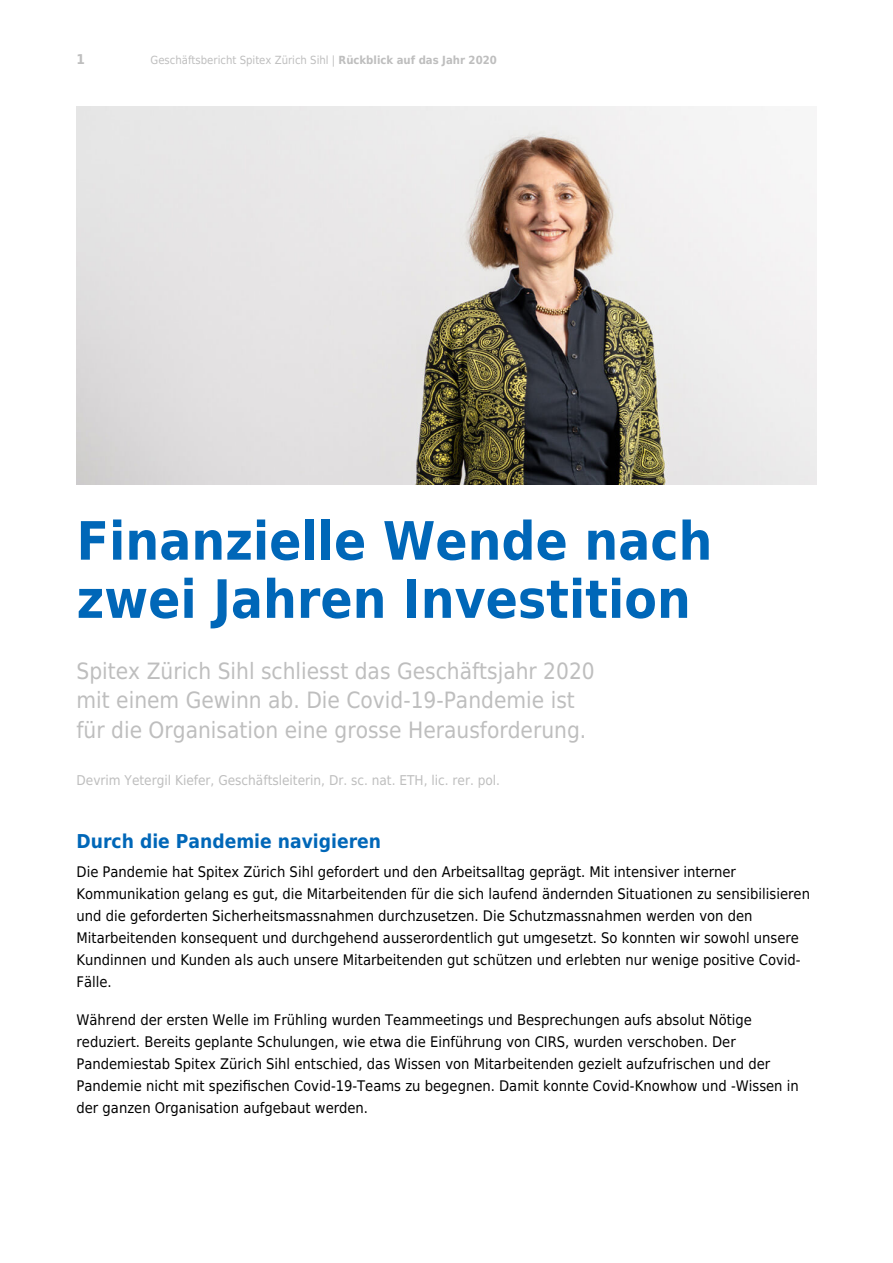
<style>
.page{position:relative;width:893px;height:1263px;background:#fff}
.page>*{position:absolute;margin:0;border:0;box-sizing:border-box;transform-origin:0 0}
.t1{font:700 52.8px/58.2px "DejaVu Sans Condensed";color:#0067b8}
.t2{font:22.5px/29.2px "DejaVu Sans Condensed";color:#bebebe}
.t3{font:700 19.2px "DejaVu Sans Condensed";color:#0067b8}
.t4{font:14.7px/21.9px "DejaVu Sans Condensed";color:#000}
.t5{font:13.5px "DejaVu Sans Condensed";color:#bebebe}
.t6{font:700 13.5px "DejaVu Sans Condensed";color:#bebebe}
.t7{font:11.25px "DejaVu Sans Condensed";color:#bebebe}
.s1{font-weight:700}
</style>
<div class="page">
<img style="left:77px;top:106px;width:739px;height:378px">
<p class="t6" style="left:77px;top:48px;width:10px">1</p>
<p class="t7" style="left:151px;top:50px;width:348px">Geschäftsbericht Spitex Zürich Sihl | <span class="s1">Rückblick auf das Jahr 2020</span></p>
<p class="t1" style="left:77px;top:510px;width:637px">Finanzielle Wende nach zwei Jahren Investition</p>
<p class="t2" style="left:77px;top:656px;width:520px">Spitex Zürich Sihl schliesst das Geschäftsjahr 2020 mit einem Gewinn ab. Die Covid-19-Pandemie ist für die Organisation eine grosse Herausforderung.</p>
<p class="t5" style="left:77px;top:768px;width:425px">Devrim Yetergil Kiefer, Geschäftsleiterin, Dr. sc. nat. ETH, lic. rer. pol.</p>
<p class="t3" style="left:77px;top:826px;width:306px">Durch die Pandemie navigieren</p>
<p class="t4" style="left:77px;top:860px;width:735px">Die Pandemie hat Spitex Zürich Sihl gefordert und den Arbeitsalltag geprägt. Mit intensiver interner Kommunikation gelang es gut, die Mitarbeitenden für die sich laufend ändernden Situationen zu sensibilisieren und die geforderten Sicherheitsmassnahmen durchzusetzen. Die Schutzmassnahmen werden von den Mitarbeitenden konsequent und durchgehend ausserordentlich gut umgesetzt. So konnten wir sowohl unsere Kundinnen und Kunden als auch unsere Mitarbeitenden gut schützen und erlebten nur wenige positive Covid-Fälle.</p>
<p class="t4" style="left:77px;top:1008px;width:724px">Während der ersten Welle im Frühling wurden Teammeetings und Besprechungen aufs absolut Nötige reduziert. Bereits geplante Schulungen, wie etwa die Einführung von CIRS, wurden verschoben. Der Pandemiestab Spitex Zürich Sihl entschied, das Wissen von Mitarbeitenden gezielt aufzufrischen und der Pandemie nicht mit spezifischen Covid-19-Teams zu begegnen. Damit konnte Covid-Knowhow und -Wissen in der ganzen Organisation aufgebaut werden.</p>
</div>
